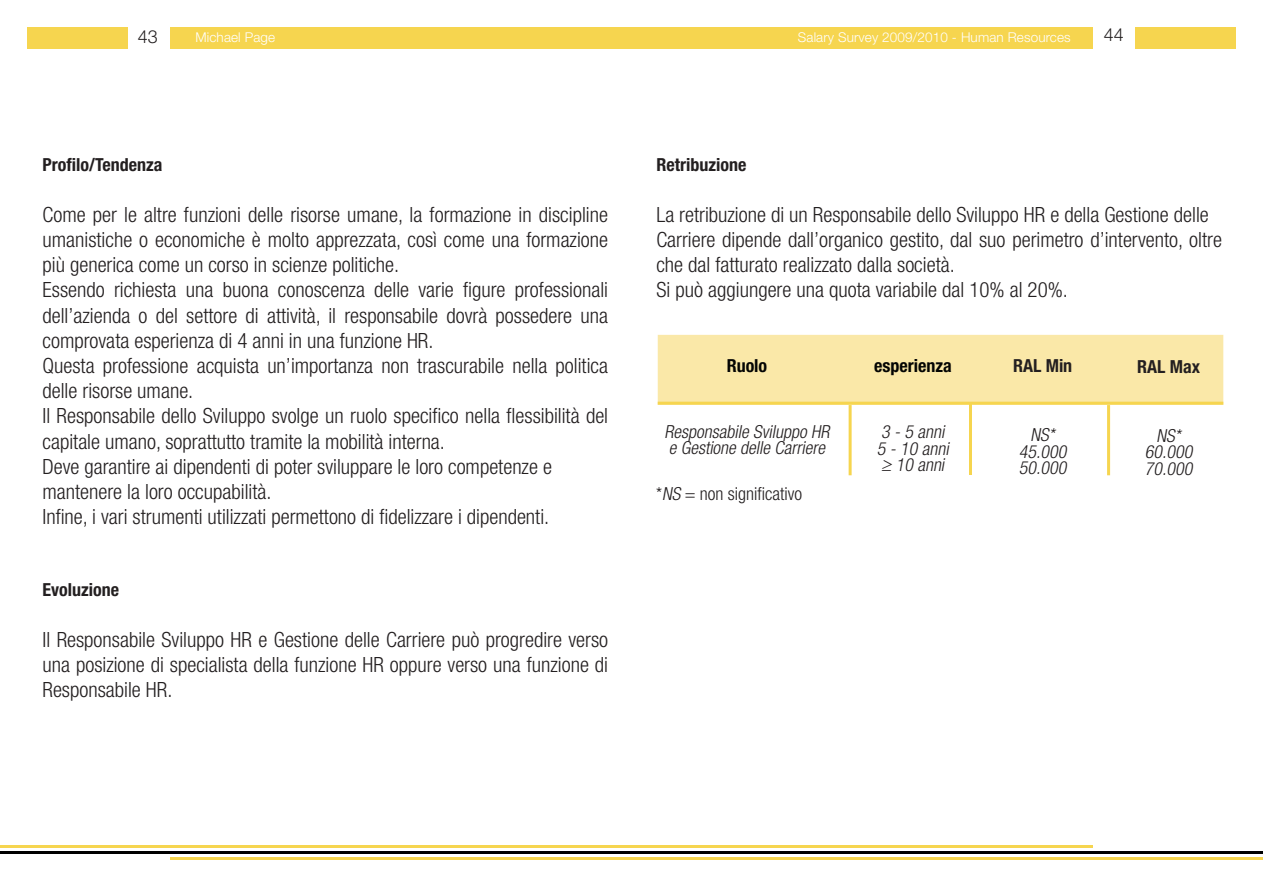
<style>
.page{position:relative;width:1263px;height:893px;background:#fff}
.page>*{position:absolute;margin:0;border:0;box-sizing:border-box;transform-origin:0 0}
.t1{font:300 condensed 21px/25.2px "Helvetica Neue";color:#231f20}
.t2{font:italic 300 condensed 18px/16.5px "Helvetica Neue";color:#231f20}
.t3{font:700 condensed 18px "Helvetica Neue";color:#231f20}
.t4{font:300 condensed 18px "Helvetica Neue";color:#231f20}
.t5{font:700 condensed 18px "Helvetica Neue";color:#040503}
.t6{font:300 18px "Helvetica Neue";color:#231f20}
.t7{font:300 13.5px "Helvetica Neue";letter-spacing:.01em;color:#fff}
.s1{font-style:italic}
</style>
<div class="page">
<div style="left:1135px;top:27px;width:101px;height:21px;background:#f6d54f"></div>
<div style="left:27px;top:27px;width:101px;height:21px;background:#f6d54f"></div>
<hr style="left:170px;top:858px;width:1093px;height:2px;background:#f6d54f">
<hr style="left:0;top:852px;width:1263px;height:2px;background:#000">
<hr style="left:0;top:846px;width:1093px;height:2px;background:#f6d54f">
<div style="left:170px;top:27px;width:923px;height:21px;background:#f6d54f"></div>
<hr style="left:849px;top:405px;width:3px;height:70px;background:#f6d54f">
<hr style="left:969px;top:404px;width:3px;height:71px;background:#f6d54f">
<hr style="left:1107px;top:405px;width:3px;height:70px;background:#f6d54f">
<div style="left:658px;top:335px;width:565px;height:67px;background:#fae8a8"></div>
<hr style="left:658px;top:402px;width:565px;height:3px;background:#f6d54f">
<p class="t7" style="left:831px;top:29px;width:239px">Salary Survey 2009 - Human Resources</p>
<p class="t6" style="left:1104px;top:24px;width:22px">44</p>
<p class="t6" style="left:138px;top:25px;width:22px">43</p>
<p class="t7" style="left:183px;top:30px;width:81px">Michael Page</p>
<p class="t7" style="left:195px;top:29px;width:81px">Michael Page</p>
<p class="t7" style="left:798px;top:29px;width:274px">Salary Survey 2009/2010 - Human Resources</p>
<p class="t3" style="left:43px;top:154px;width:121px">Profilo/Tendenza</p>
<p class="t1" style="left:43px;top:201px;width:567px">Come per le altre funzioni delle risorse umane, la formazione in discipline umanistiche o economiche è molto apprezzata, così come una formazione più generica come un corso in scienze politiche.<br>Essendo richiesta una buona conoscenza delle varie figure professionali dell’azienda o del settore di attività, il responsabile dovrà possedere una comprovata esperienza di 4 anni in una funzione HR.<br>Questa professione acquista un’importanza non trascurabile nella politica delle risorse umane.<br>Il Responsabile dello Sviluppo svolge un ruolo specifico nella flessibilità del capitale umano, soprattutto tramite la mobilità interna.<br>Deve garantire ai dipendenti di poter sviluppare le loro competenze e mantenere la loro occupabilità.<br>Infine, i vari strumenti utilizzati permettono di fidelizzare i dipendenti.</p>
<p class="t3" style="left:43px;top:579px;width:78px">Evoluzione</p>
<p class="t1" style="left:43px;top:626px;width:567px;text-align:justify">Il Responsabile Sviluppo HR e Gestione delle Carriere può progredire verso una posizione di specialista della funzione HR oppure verso una funzione di Responsabile HR.</p>
<p class="t3" style="left:656px;top:154px;width:91px">Retribuzione</p>
<p class="t1" style="left:656px;top:201px;width:567px">La retribuzione di un Responsabile dello Sviluppo HR e della Gestione delle Carriere dipende dall’organico gestito, dal suo perimetro d’intervento, oltre che dal fatturato realizzato dalla società.<br>Si può aggiungere una quota variabile dal 10% al 20%.</p>
<p class="t5" style="left:727px;top:355px;width:42px">Ruolo</p>
<p class="t2" style="left:664px;top:423px;width:170px">Responsabile Sviluppo HR e Gestione delle Carriere</p>
<p class="t4" style="left:656px;top:483px;width:148px">*<span class="s1">NS</span> = non significativo</p>
<p class="t5" style="left:874px;top:355px;width:79px">esperienza</p>
<p class="t2" style="left:877px;top:424px;width:77px">3 -5 anni<br>5 -10 anni ≥ 10 anni</p>
<p class="t3" style="left:1013px;top:355px;width:61px">RAL Min</p>
<p class="t2" style="left:1019px;top:426px;width:53px;text-align:center">NS*<br>45.000<br>50.000</p>
<p class="t3" style="left:1137px;top:356px;width:64px">RAL Max</p>
<p class="t2" style="left:1145px;top:427px;width:53px;text-align:center">NS*<br>60.000<br>70.000</p>
</div>
